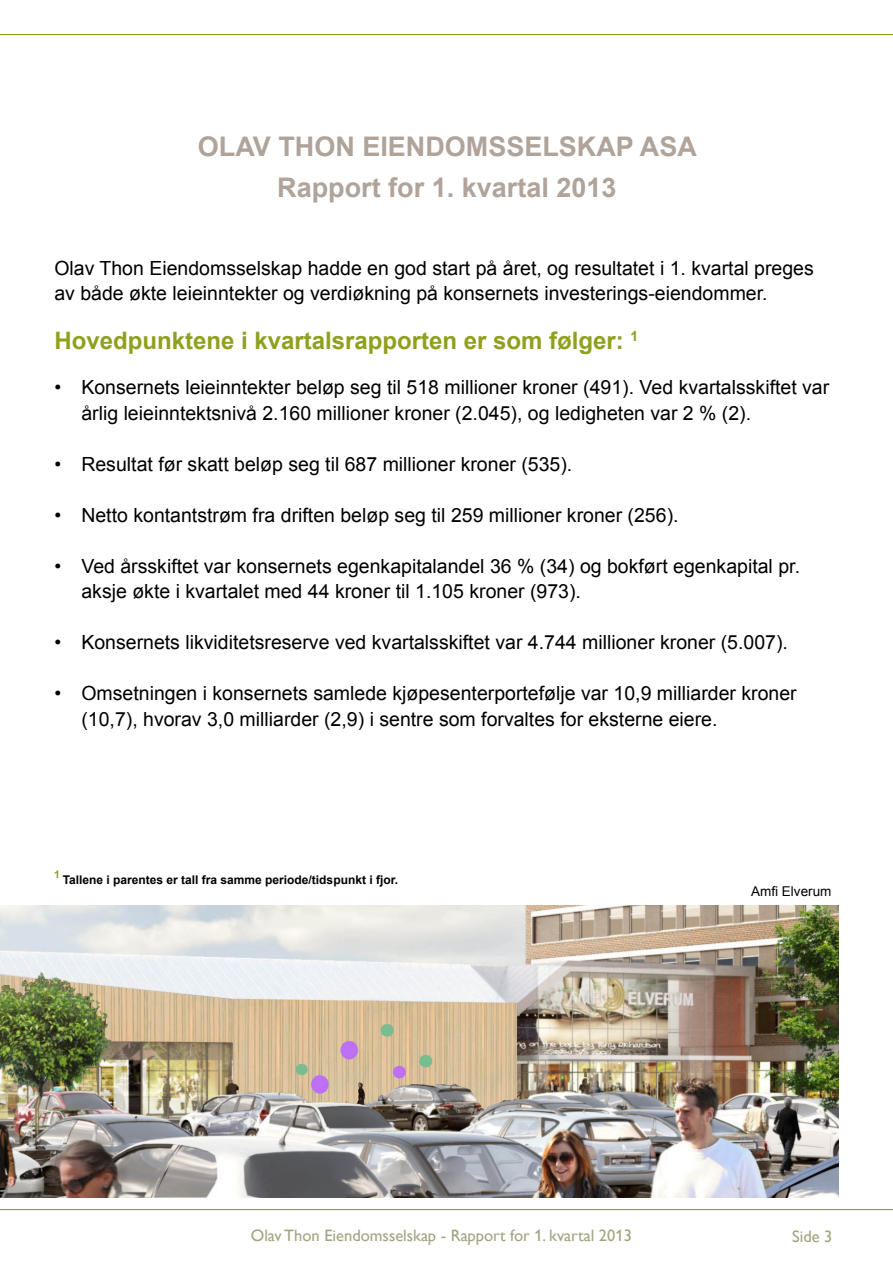
<style>
.page{position:relative;width:893px;height:1263px;background:#fff}
.page>*{position:absolute;margin:0;border:0;box-sizing:border-box;transform-origin:0 0}
.Overskrift_1{font:700 27px "Arial";color:#afa39a}
.Ingressoverskrift{font:700 24px "Arial";color:#90a01d}
.Ingress{font:19.5px/25.5px "Arial";color:#000}
.t1{font:16.5px "Gill Alt One";color:#a4a380}
.t2{font:13.5px "Arial";color:#000}
.Fotnotetekst{font:700 12px "Arial";color:#000}
.Fotnotetekst-2{font:700 10.5px "Arial";color:#90a01d}
</style>
<div class="page">
<hr style="left:0;top:34px;width:893px;height:1px;background:#90a01d">
<hr style="left:0;top:1209px;width:893px;height:1px;background:#90a01d">
<img style="left:0;top:906px;width:839px;height:292px">
<p class="Overskrift_1" style="left:198px;top:128px;width:501px">OLAV THON EIENDOMSSELSKAP ASA</p>
<p class="Overskrift_1" style="left:277px;top:170px;width:341px">Rapport for 1. kvartal 2013</p>
<p class="Ingress" style="left:54px;top:255px;width:761px">Olav Thon Eiendomsselskap hadde en god start på året, og resultatet i 1. kvartal preges av både økte leieinntekter og verdiøkning på konsernets investerings-eiendommer.</p>
<p class="Ingressoverskrift" style="left:54px;top:324px;width:585px">Hovedpunktene i kvartalsrapporten er som følger: <sup>1</sup></p>
<p class="Ingress" style="left:81px;top:375px;width:749px;text-indent:-27px">• Konsernets leieinntekter beløp seg til 518 millioner kroner (491). Ved kvartalsskiftet var årlig leieinntektsnivå 2.160 millioner kroner (2.045), og ledigheten var 2 % (2).</p>
<p class="Ingress" style="left:54px;top:451px;width:519px">• Resultat før skatt beløp seg til 687 millioner kroner (535).</p>
<p class="Ingress" style="left:54px;top:502px;width:626px">• Netto kontantstrøm fra driften beløp seg til 259 millioner kroner (256).</p>
<p class="Ingress" style="left:81px;top:553px;width:720px;text-indent:-27px">• Ved årsskiftet var konsernets egenkapitalandel 36 % (34) og bokført egenkapital pr. aksje økte i kvartalet med 44 kroner til 1.105 kroner (973).</p>
<p class="Ingress" style="left:54px;top:630px;width:735px">• Konsernets likviditetsreserve ved kvartalsskiftet var 4.744 millioner kroner (5.007).</p>
<p class="Ingress" style="left:81px;top:681px;width:717px;text-indent:-27px">• Omsetningen i konsernets samlede kjøpesenterportefølje var 10,9 milliarder kroner (10,7), hvorav 3,0 milliarder (2,9) i sentre som forvaltes for eksterne eiere.</p>
<p class="Fotnotetekst-2" style="left:54px;top:867px;width:7px">1</p>
<p class="Fotnotetekst" style="left:63px;top:872px;width:337px">Tallene i parentes er tall fra samme periode/tidspunkt i fjor.</p>
<p class="t2" style="left:751px;top:883px;width:82px">Amfi Elverum</p>
<p class="t1" style="left:251px;top:1225px;width:383px">Olav Thon Eiendomsselskap - Rapport for 1. kvartal 2013</p>
<p class="t1" style="left:792px;top:1227px;width:42px">Side 3</p>
</div>
